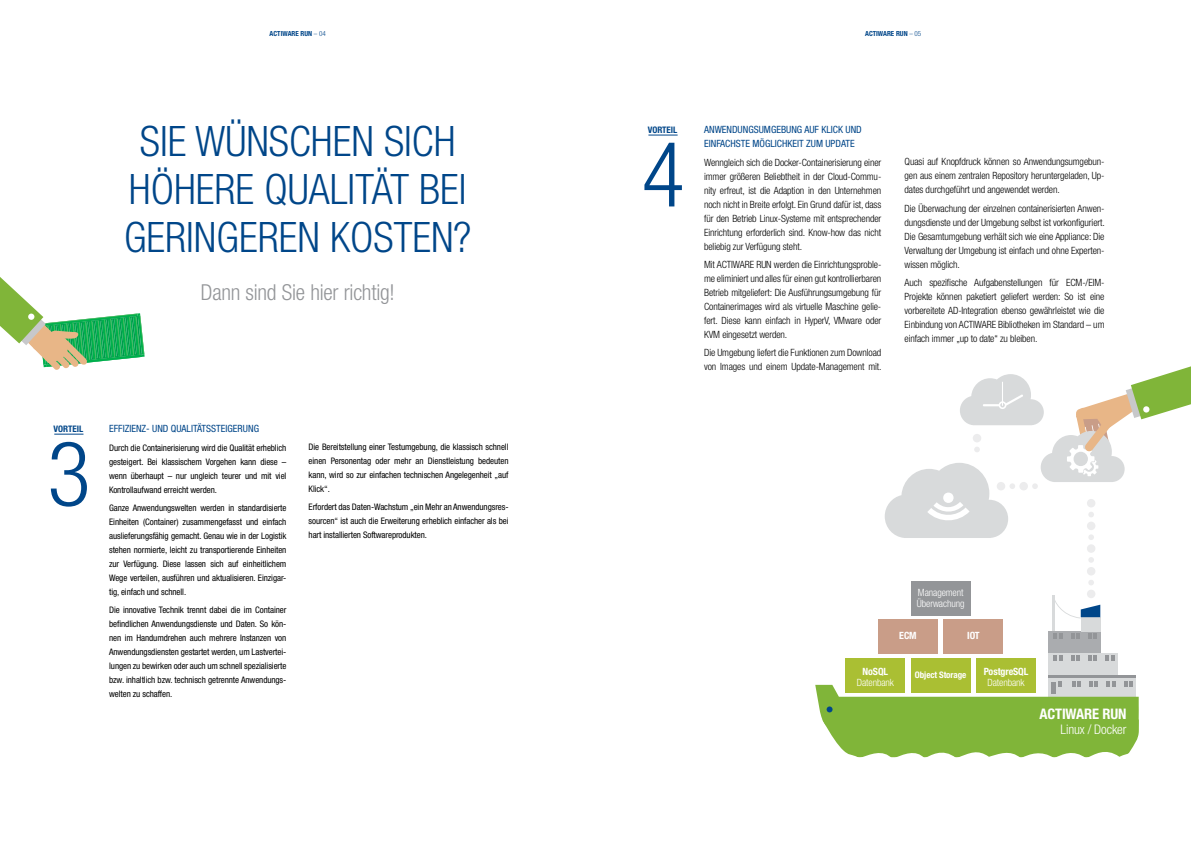
<style>
.page{position:relative;width:1191px;height:842px;background:#fff}
.page>*{position:absolute;margin:0;border:0;box-sizing:border-box;transform-origin:0 0}
.t1{font:300 condensed 42px/48px "Helvetica Neue LT Std";color:#004689;text-align:center}
.t2{font:300 condensed 22px "Helvetica Neue LT Std";letter-spacing:-.01em;color:#939598}
.t3{font:700 condensed 14.5px "Helvetica Neue LT Std";letter-spacing:-.01em;color:#fff}
.t4{font:300 condensed 13.2px "Helvetica Neue LT Std";letter-spacing:-.01em;color:#fff}
.t5{font:300 condensed 10px/14px "Helvetica Neue LT Std";letter-spacing:-.01em;color:#000;text-align:justify}
.t6{font:condensed 10px/14px "Helvetica Neue LT Std";color:#004689}
.t7{font:300 condensed 10px/11px "Helvetica Neue LT Std";letter-spacing:-.01em;color:#fff}
.t8{font:700 condensed 10px "Helvetica Neue LT Std";letter-spacing:-.01em;color:#fff}
.t9{font:condensed 9px/14px "Helvetica Neue LT Std";letter-spacing:-.01em;color:#000;text-align:justify}
.t10{font:700 condensed 9px "Helvetica Neue LT Std";color:#004689}
.t11{font:700 condensed 9px "Helvetica Neue LT Std";letter-spacing:-.01em;color:#fff}
.t12{font:700 condensed 7px "Helvetica Neue LT Std";color:#004689}
.s1{font-weight:300}
</style>
<div class="page">
<svg style="left:648px;top:135px;width:29px;height:1px"></svg>
<svg style="left:644px;top:143px;width:38px;height:63px"></svg>
<svg style="left:54px;top:434px;width:29px;height:1px"></svg>
<svg style="left:51px;top:442px;width:36px;height:65px"></svg>
<svg style="left:0;top:277px;width:145px;height:93px"></svg>
<div style="left:28px;top:313px;width:7px;height:7px;background:#fff;border-radius:50%"></div>
<svg style="left:1048px;top:677px;width:87px;height:5px"></svg>
<hr style="left:1048px;top:675px;width:87px;height:2px;background:#939598">
<div style="left:1048px;top:653px;width:69px;height:22px;background:#d8dadb"></div>
<div style="left:1048px;top:631px;width:52px;height:22px;background:#aaacaf"></div>
<div style="left:1080px;top:617px;width:20px;height:14px;background:#d8dadb"></div>
<svg style="left:1088px;top:656px;width:9px;height:5px"></svg>
<svg style="left:1105px;top:656px;width:9px;height:5px"></svg>
<svg style="left:1071px;top:656px;width:8px;height:5px"></svg>
<svg style="left:1053px;top:656px;width:9px;height:5px"></svg>
<svg style="left:1088px;top:633px;width:9px;height:5px"></svg>
<svg style="left:1071px;top:633px;width:8px;height:5px"></svg>
<svg style="left:1053px;top:633px;width:9px;height:5px"></svg>
<hr style="left:1052px;top:595px;width:2px;height:36px;background:#d8dadb">
<svg style="left:1054px;top:599px;width:46px;height:19px"></svg>
<div style="left:911px;top:581px;width:59px;height:34px;background:#939598"></div>
<svg style="left:815px;top:682px;width:324px;height:76px;background:#95c05d"></svg>
<div style="left:943px;top:620px;width:60px;height:34px;background:#c99d88"></div>
<div style="left:878px;top:620px;width:59px;height:34px;background:#c99d88"></div>
<div style="left:1087px;top:544px;width:8px;height:9px;background:#ececed;border-radius:50%"></div>
<svg style="left:1088px;top:557px;width:6px;height:6px"></svg>
<div style="left:1087px;top:567px;width:8px;height:8px;background:#ececed;border-radius:50%"></div>
<svg style="left:1088px;top:580px;width:6px;height:5px"></svg>
<div style="left:1087px;top:590px;width:8px;height:8px;background:#ececed;border-radius:50%"></div>
<svg style="left:885px;top:366px;width:306px;height:174px"></svg>
<div style="left:910px;top:659px;width:60px;height:34px;background:#aabf33"></div>
<div style="left:976px;top:659px;width:59px;height:34px;background:#aabf33"></div>
<div style="left:845px;top:659px;width:60px;height:34px;background:#aabf33"></div>
<p class="t12" style="left:270px;top:29px;width:58px">ACTIWARE RUN <span class="s1">– 04</span></p>
<p class="t12" style="left:865px;top:29px;width:58px">ACTIWARE RUN <span class="s1">– 05</span></p>
<h1 class="t1" style="left:124px;top:117px;width:349px">SIE WÜNSCHEN SICH<br>HÖHERE QUALITÄT BEI<br>GERINGEREN KOSTEN?</h1>
<h2 class="t2" style="left:201px;top:279px;width:195px">Dann sind Sie hier richtig!</h2>
<p class="t10" style="left:54px;top:423px;width:31px">VORTEIL</p>
<p class="t6" style="left:109px;top:422px;width:151px">EFFIZIENZ- UND QUALITÄTSSTEIGERUNG</p>
<p class="t9" style="left:109px;top:440px;width:179px">Durch die Containerisierung wird die Qualität erheblich gesteigert. Bei klassischem Vorgehen kann diese – wenn überhaupt – nur ungleich teurer und mit viel Kontrollaufwand erreicht werden.</p>
<p class="t9" style="left:109px;top:501px;width:179px">Ganze Anwendungswelten werden in standardisierte Einheiten (Container) zusammengefasst und einfach auslieferungsfähig gemacht. Genau wie in der Logistik stehen normierte, leicht zu transportierende Einheiten zur Verfügung. Diese lassen sich auf einheitlichem Wege verteilen, ausführen und aktualisieren. Einzigar&shy;tig, einfach und schnell.</p>
<p class="t9" style="left:109px;top:603px;width:179px">Die innovative Technik trennt dabei die im Container befindlichen Anwendungsdienste und Daten. So kön&shy;nen im Handumdrehen auch mehrere Instanzen von Anwendungsdiensten gestartet werden, um Lastvertei&shy;lungen zu bewirken oder auch um schnell spezialisierte bzw. inhaltlich bzw. technisch getrennte Anwendungs&shy;welten zu schaffen.</p>
<p class="t9" style="left:309px;top:439px;width:201px">Die Bereitstellung einer Testumgebung, die klassisch schnell einen Personentag oder mehr an Dienstleistung bedeuten kann, wird so zur einfachen technischen Angelegenheit „auf Klick“.</p>
<p class="t9" style="left:309px;top:500px;width:201px">Erfordert das Daten-Wachstum „ein Mehr an Anwendungsres&shy;sourcen“ ist auch die Erweiterung erheblich einfacher als bei hart installierten Softwareprodukten.</p>
<p class="t10" style="left:647px;top:124px;width:31px">VORTEIL</p>
<p class="t6" style="left:704px;top:123px;width:159px">ANWENDUNGSUMGEBUNG AUF KLICK UND<br>EINFACHSTE MÖGLICHKEIT ZUM UPDATE</p>
<p class="t5" style="left:704px;top:155px;width:179px">Wenngleich sich die Docker-Containerisierung einer immer größeren Beliebtheit in der Cloud-Commu&shy;nity erfreut, ist die Adaption in den Unternehmen noch nicht in Breite erfolgt. Ein Grund dafür ist, dass für den Betrieb Linux-Systeme mit entsprechender Einrichtung erforderlich sind. Know-how das nicht beliebig zur Verfügung steht.</p>
<p class="t5" style="left:704px;top:257px;width:179px">Mit ACTIWARE RUN werden die Einrichtungsproble&shy;me eliminiert und alles für einen gut kontrollierbaren Betrieb mitgeliefert: Die Ausführungsumgebung für Containerimages wird als virtuelle Maschine gelie&shy;fert. Diese kann einfach in HyperV, VMware oder KVM eingesetzt werden.</p>
<p class="t5" style="left:704px;top:345px;width:179px">Die Umgebung liefert die Funktionen zum Download von Images und einem Update-Management mit.</p>
<p class="t5" style="left:904px;top:155px;width:201px">Quasi auf Knopfdruck können so Anwendungsumgebun&shy;gen aus einem zentralen Repository heruntergeladen, Up&shy;dates durchgeführt und angewendet werden.</p>
<p class="t5" style="left:904px;top:201px;width:202px">Die Überwachung der einzelnen containerisierten Anwen&shy;dungsdienste und der Umgebung selbst ist vorkonfiguriert.<br>Die Gesamtumgebung verhält sich wie eine Appliance: Die Verwaltung der Umgebung ist einfach und ohne Experten&shy;wissen möglich.</p>
<p class="t5" style="left:904px;top:275px;width:201px">Auch spezifische Aufgabenstellungen für ECM-/EIM-Projekte können paketiert geliefert werden: So ist eine vorbereitete AD-Integration ebenso gewährleistet wie die Einbindung von ACTIWARE Bibliotheken im Standard – um einfach immer „up to date“ zu bleiben.</p>
<p class="t7" style="left:917px;top:587px;width:49px">Management<br>Überwachung</p>
<p class="t8" style="left:899px;top:630px;width:19px">ECM</p>
<p class="t8" style="left:967px;top:630px;width:14px">IOT</p>
<p class="t11" style="left:915px;top:669px;width:53px">Object Storage</p>
<p class="t8" style="left:862px;top:665px;width:27px">NoSQL</p>
<p class="t7" style="left:856px;top:676px;width:39px">Datenbank</p>
<p class="t8" style="left:983px;top:665px;width:46px">PostgreSQL</p>
<p class="t7" style="left:987px;top:676px;width:39px">Datenbank</p>
<h3 class="t3" style="left:1039px;top:705px;width:88px">ACTIWARE RUN</h3>
<h3 class="t4" style="left:1060px;top:721px;width:67px">Linux / Docker</h3>
</div>
